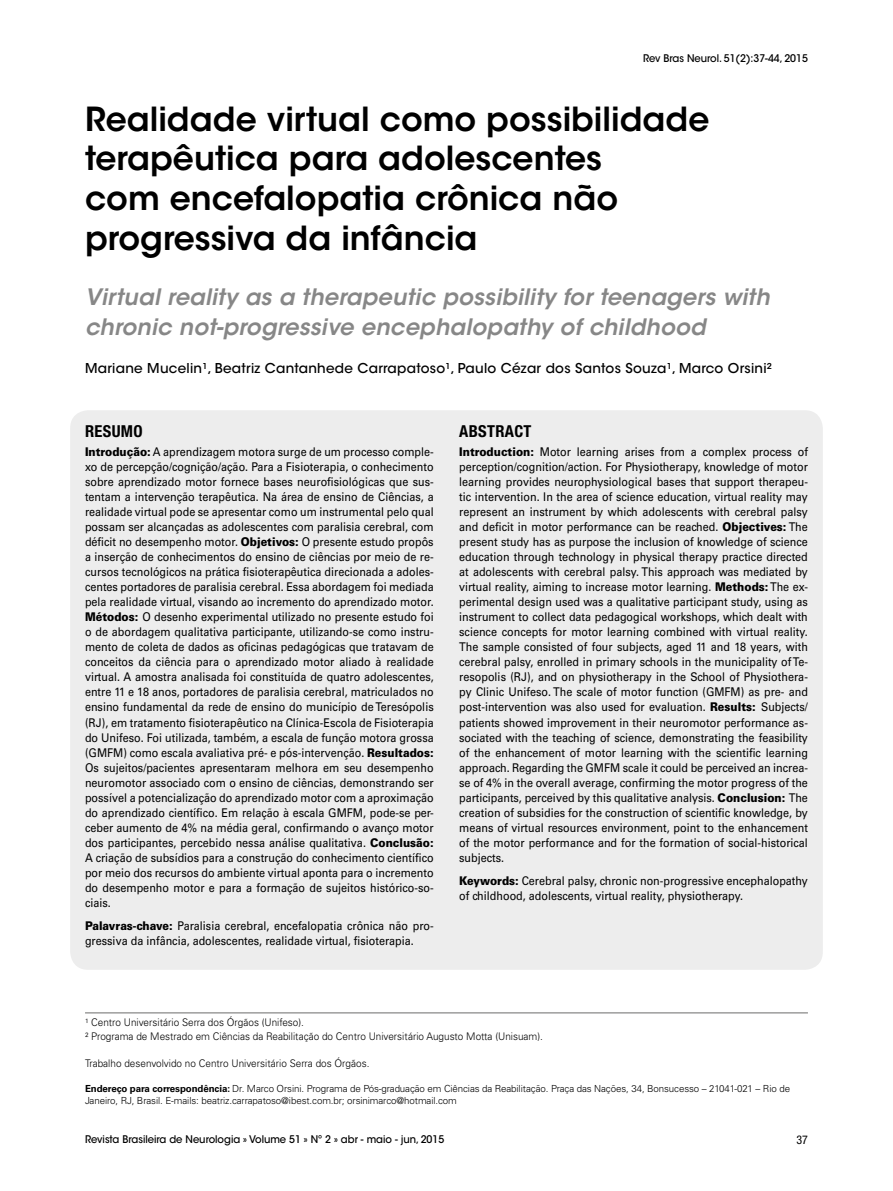
<style>
.page{position:relative;width:893px;height:1191px;background:#fff}
.page>*{position:absolute;margin:0;border:0;box-sizing:border-box;transform-origin:0 0}
.t1{font:600 33px/39.6px "ITC Avant Garde Std";color:#000}
.t2{font:italic 600 22.5px/30px "ITC Avant Garde Std";letter-spacing:.01em;color:#878787}
.t3{font:700 condensed 16.5px "Helvetica Neue LT Std";letter-spacing:.02em;color:#000}
.t4{font:500 13.5px "ITC Avant Garde Std";letter-spacing:.02em;color:#000}
.t5{font:12px/15px "Univers LT Std";color:#000;text-align:justify;scale:.9 1}
.t6{font:condensed 12px "Helvetica Neue LT Std";color:#000}
.t7{font:300 10.5px/13.5px "Univers LT Std";color:#000;scale:.95 1}
.t8{font:500 10.5px "ITC Avant Garde Std";color:#000;scale:.95 1}
.t9{font:300 9.75px/11.7px "Univers LT Std";letter-spacing:-.01em;color:#000}
.s1{font-weight:900}
.s2{font-weight:700}
</style>
<div class="page">
<div style="left:70px;top:410px;width:753px;height:559px;background:#ededed;border-radius:18px"></div>
<hr style="left:85px;top:1012px;width:723px;height:1px;background:#9d9d9c">
<p class="t8" style="left:643px;top:52px;width:175px">Rev Bras Neurol. 51(2):37-44, 2015</p>
<h1 class="t1" style="left:85px;top:99px;width:626px">Realidade virtual como possibilidade terapêutica para adolescentes<br>com encefalopatia crônica não progressiva da infância</h1>
<h2 class="t2" style="left:85px;top:282px;width:686px">Virtual reality as a therapeutic possibility for teenagers with chronic not-progressive encephalopathy of childhood</h2>
<p class="t4" style="left:85px;top:360px;width:689px">Mariane Mucelin¹, Beatriz Cantanhede Carrapatoso¹, Paulo Cézar dos Santos Souza¹, Marco Orsini²</p>
<h3 class="t3" style="left:85px;top:421px;width:59px">RESUMO</h3>
<p class="t5" style="left:85px;top:445px;width:389px"><span class="s1">Introdução:</span> A aprendizagem motora surge de um processo comple&shy;xo de percepção/cognição/ação. Para a Fisioterapia, o conhecimento sobre aprendizado motor fornece bases neurofisiológicas que sus&shy;tentam a intervenção terapêutica. Na área de ensino de Ciências, a realidade virtual pode se apresentar como um instrumental pelo qual possam ser alcançadas as adolescentes com paralisia cerebral, com déficit no desempenho motor. <span class="s1">Objetivos:</span> O presente estudo propôs a inserção de conhecimentos do ensino de ciências por meio de re&shy;cursos tecnológicos na prática fisioterapêutica direcionada a adoles&shy;centes portadores de paralisia cerebral. Essa abordagem foi mediada pela realidade virtual, visando ao incremento do aprendizado motor.<br><span class="s1">Métodos:</span> O desenho experimental utilizado no presente estudo foi o de abordagem qualitativa participante, utilizando-se como instru&shy;mento de coleta de dados as oficinas pedagógicas que tratavam de conceitos da ciência para o aprendizado motor aliado à realidade virtual. A amostra analisada foi constituída de quatro adolescentes, entre 11 e 18 anos, portadores de paralisia cerebral, matriculados no ensino fundamental da rede de ensino do município de Teresópolis (RJ), em tratamento fisioterapêutico na Clínica-Escola de Fisioterapia do Unifeso. Foi utilizada, também, a escala de função motora grossa (GMFM) como escala avaliativa pré- e pós-intervenção. <span class="s1">Resultados:<br></span>Os sujeitos/pacientes apresentaram melhora em seu desempenho neuromotor associado com o ensino de ciências, demonstrando ser possível a potencialização do aprendizado motor com a aproximação do aprendizado científico. Em relação à escala GMFM, pode-se per&shy;ceber aumento de 4% na média geral, confirmando o avanço motor dos participantes, percebido nessa análise qualitativa. <span class="s1">Conclusão:<br></span>A criação de subsídios para a construção do conhecimento científico por meio dos recursos do ambiente virtual aponta para o incremento do desempenho motor e para a formação de sujeitos histórico-so&shy;ciais.</p>
<p class="t5" style="left:85px;top:918px;width:389px"><span class="s1">Palavras-chave:</span> Paralisia cerebral, encefalopatia crônica não pro&shy;gressiva da infância, adolescentes, realidade virtual, fisioterapia.</p>
<h3 class="t3" style="left:459px;top:421px;width:74px">ABSTRACT</h3>
<p class="t5" style="left:459px;top:445px;width:389px"><span class="s1">Introduction:</span> Motor learning arises from a complex process of perception/cognition/action. For Physiotherapy, knowledge of motor learning provides neurophysiological bases that support therapeu&shy;tic intervention. In the area of science education, virtual reality may represent an instrument by which adolescents with cerebral palsy and deficit in motor performance can be reached. <span class="s1">Objectives:</span> The present study has as purpose the inclusion of knowledge of science education through technology in physical therapy practice directed at adolescents with cerebral palsy. This approach was mediated by virtual reality, aiming to increase motor learning. <span class="s1">Methods:</span> The ex&shy;perimental design used was a qualitative participant study, using as instrument to collect data pedagogical workshops, which dealt with science concepts for motor learning combined with virtual reality.<br>The sample consisted of four subjects, aged 11 and 18 years, with cerebral palsy, enrolled in primary schools in the municipality of Te&shy;resopolis (RJ), and on physiotherapy in the School of Physiothera&shy;py Clinic Unifeso. The scale of motor function (GMFM) as pre- and post-intervention was also used for evaluation. <span class="s1">Results:</span> Subjects/ patients showed improvement in their neuromotor performance as&shy;sociated with the teaching of science, demonstrating the feasibility of the enhancement of motor learning with the scientific learning approach. Regarding the GMFM scale it could be perceived an increa&shy;se of 4% in the overall average, confirming the motor progress of the participants, perceived by this qualitative analysis. <span class="s1">Conclusion:</span> The creation of subsidies for the construction of scientific knowledge, by means of virtual resources environment, point to the enhancement of the motor performance and for the formation of social-historical subjects.</p>
<p class="t5" style="left:459px;top:873px;width:389px"><span class="s1">Keywords:</span> Cerebral palsy, chronic non-progressive encephalopathy of childhood, adolescents, virtual reality, physiotherapy.</p>
<p class="t7" style="left:85px;top:1016px;width:484px">¹ Centro Universitário Serra dos Órgãos (Unifeso).<br>² Programa de Mestrado em Ciências da Reabilitação do Centro Universitário Augusto Motta (Unisuam).</p>
<p class="t7" style="left:85px;top:1056px;width:301px">Trabalho desenvolvido no Centro Universitário Serra dos Órgãos.</p>
<p class="t9" style="left:85px;top:1082px;width:707px"><span class="s2">Endereço para correspondência:</span> Dr. Marco Orsini. Programa de Pós-graduação em Ciências da Reabilitação. Praça das Nações, 34, Bonsucesso – 21041-021 – Rio de<br>Janeiro, RJ, Brasil. E-mails: beatriz.carrapatoso@ibest.com.br; orsinimarco@hotmail.com</p>
<p class="t8" style="left:85px;top:1132px;width:380px">Revista Brasileira de Neurologia » Volume 51 » Nº 2 » abr - maio - jun, 2015</p>
<p class="t6" style="left:796px;top:1132px;width:13px">37</p>
</div>
